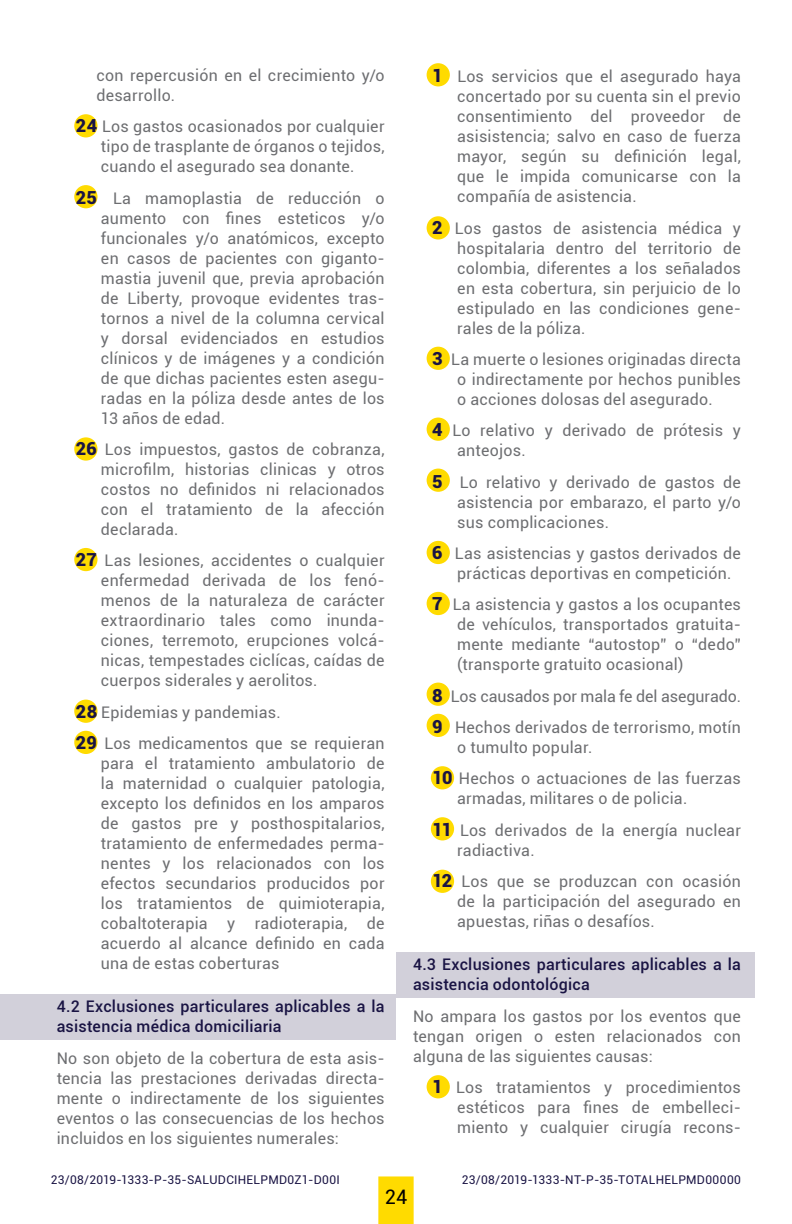
<style>
.page{position:relative;width:792px;height:1224px;background:#fff}
.page>*{position:absolute;margin:0;border:0;box-sizing:border-box;transform-origin:0 0}
.t1{font:20px "Roboto";color:#000}
.t2{font:16px/20px "Roboto";letter-spacing:.015em;color:#6d6e71;text-align:justify}
.t3{font:500 16px/20px "Roboto";letter-spacing:.015em;color:#1a1444}
.t4{font:12px "Roboto";letter-spacing:.025em;color:#1a1444}
.s1{font-weight:900;font-size:18px;color:#1a1444}
</style>
<div class="page">
<svg style="left:378px;top:1176px;width:36px;height:48px;background:#ffdb07"></svg>
<div style="left:427px;top:1075px;width:23px;height:23px;background:#ffdb00;border-radius:50%"></div>
<div style="left:431px;top:870px;width:23px;height:23px;background:#ffdb00;border-radius:50%"></div>
<div style="left:431px;top:817px;width:23px;height:23px;background:#ffdb00;border-radius:50%"></div>
<div style="left:431px;top:766px;width:23px;height:23px;background:#ffdb00;border-radius:50%"></div>
<div style="left:427px;top:714px;width:23px;height:23px;background:#ffdb00;border-radius:50%"></div>
<div style="left:427px;top:683px;width:23px;height:23px;background:#ffdb00;border-radius:50%"></div>
<div style="left:427px;top:541px;width:23px;height:23px;background:#ffdb00;border-radius:50%"></div>
<div style="left:427px;top:592px;width:23px;height:23px;background:#ffdb00;border-radius:50%"></div>
<div style="left:427px;top:469px;width:23px;height:23px;background:#ffdb00;border-radius:50%"></div>
<div style="left:427px;top:418px;width:23px;height:23px;background:#ffdb00;border-radius:50%"></div>
<div style="left:427px;top:347px;width:23px;height:23px;background:#ffdb00;border-radius:50%"></div>
<div style="left:427px;top:63px;width:23px;height:23px;background:#ffdb00;border-radius:50%"></div>
<div style="left:427px;top:216px;width:23px;height:24px;background:#ffdb00;border-radius:50%"></div>
<div style="left:74px;top:731px;width:24px;height:23px;background:#ffdb00;border-radius:50%"></div>
<div style="left:74px;top:700px;width:24px;height:23px;background:#ffdb00;border-radius:50%"></div>
<div style="left:74px;top:548px;width:24px;height:23px;background:#ffdb00;border-radius:50%"></div>
<div style="left:74px;top:185px;width:24px;height:23px;background:#ffdb00;border-radius:50%"></div>
<div style="left:74px;top:437px;width:24px;height:24px;background:#ffdb00;border-radius:50%"></div>
<div style="left:74px;top:114px;width:24px;height:23px;background:#ffdb00;border-radius:50%"></div>
<div style="left:0;top:994px;width:396px;height:45px;background:#d2d0da"></div>
<div style="left:396px;top:952px;width:359px;height:46px;background:#d2d0da"></div>
<p class="t2" style="left:96px;top:65px;width:290px">con repercusión en el crecimiento y/o desarrollo.</p>
<p class="t2" style="left:101px;top:116px;width:285px;text-indent:-25px"><span class="s1">24</span> Los gastos ocasionados por cualquier tipo de trasplante de órganos o tejidos, cuando el asegurado sea donante.</p>
<p class="t2" style="left:101px;top:187px;width:285px;text-indent:-25px"><span class="s1">25</span> La mamoplastia de reducción o aumento con fines esteticos y/o funcionales y/o anatómicos, excepto en casos de pacientes con giganto&shy;mastia juvenil que, previa aprobación de Liberty, provoque evidentes tras&shy;tornos a nivel de la columna cervical y dorsal evidenciados en estudios clínicos y de imágenes y a condición de que dichas pacientes esten asegu&shy;radas en la póliza desde antes de los 13 años de edad.</p>
<p class="t2" style="left:101px;top:439px;width:285px;text-indent:-25px"><span class="s1">26</span> Los impuestos, gastos de cobranza, microfilm, historias clinicas y otros costos no definidos ni relacionados con el tratamiento de la afección declarada.</p>
<p class="t2" style="left:101px;top:550px;width:285px;text-indent:-25px"><span class="s1">27</span> Las lesiones, accidentes o cualquier enfermedad derivada de los fenó&shy;menos de la naturaleza de carácter extraordinario tales como inunda&shy;ciones, terremoto, erupciones volcá&shy;nicas, tempestades ciclícas, caídas de cuerpos siderales y aerolitos.</p>
<p class="t2" style="left:76px;top:696px;width:310px;line-height:31.4px"><span class="s1">28</span> Epidemias y pandemias.<br><span class="s1">29</span> Los medicamentos que se requieran</p>
<p class="t2" style="left:101px;top:753px;width:285px">para el tratamiento ambulatorio de la maternidad o cualquier patologia, excepto los definidos en los amparos de gastos pre y posthospitalarios, tratamiento de enfermedades perma&shy;nentes y los relacionados con los efectos secundarios producidos por los tratamientos de quimioterapia, cobaltoterapia y radioterapia, de acuerdo al alcance definido en cada una de estas coberturas</p>
<p class="t3" style="left:57px;top:996px;width:329px">4.2 Exclusiones particulares aplicables a la asistencia médica domiciliaria</p>
<p class="t2" style="left:57px;top:1047px;width:329px">No son objeto de la cobertura de esta asis&shy;tencia las prestaciones derivadas directa&shy;mente o indirectamente de los siguientes eventos o las consecuencias de los hechos incluidos en los siguientes numerales:</p>
<p class="t2" style="left:457px;top:66px;width:285px;text-indent:-25px"><span class="s1">1</span> Los servicios que el asegurado haya concertado por su cuenta sin el previo consentimiento del proveedor de asisistencia; salvo en caso de fuerza mayor, según su definición legal, que le impida comunicarse con la compañía de asistencia.</p>
<p class="t2" style="left:457px;top:217px;width:285px;text-indent:-25px"><span class="s1">2</span> Los gastos de asistencia médica y hospitalaria dentro del territorio de colombia, diferentes a los señalados en esta cobertura, sin perjuicio de lo estipulado en las condiciones gene&shy;rales de la póliza.</p>
<p class="t2" style="left:457px;top:349px;width:285px;text-indent:-25px"><span class="s1">3</span> La muerte o lesiones originadas directa o indirectamente por hechos punibles o acciones dolosas del asegurado.</p>
<p class="t2" style="left:457px;top:420px;width:285px;text-indent:-25px"><span class="s1">4</span> Lo relativo y derivado de prótesis y anteojos.</p>
<p class="t2" style="left:457px;top:471px;width:285px;text-indent:-25px"><span class="s1">5</span> Lo relativo y derivado de gastos de asistencia por embarazo, el parto y/o sus complicaciones.</p>
<p class="t2" style="left:457px;top:543px;width:285px;text-indent:-25px"><span class="s1">6</span> Las asistencias y gastos derivados de prácticas deportivas en competición.</p>
<p class="t2" style="left:457px;top:594px;width:285px;text-indent:-25px"><span class="s1">7</span> La asistencia y gastos a los ocupantes de vehículos, transportados gratuita&shy;mente mediante “autostop” o “dedo” (transporte gratuito ocasional)</p>
<p class="t2" style="left:432px;top:680px;width:310px;line-height:31.4px"><span class="s1">8</span> Los causados por mala fe del asegurado.<br><span class="s1">9</span> Hechos derivados de terrorismo, motín</p>
<p class="t2" style="left:432px;top:731px;width:310px;line-height:31.4px;text-indent:25px">o tumulto popular.<br><span class="s1">10</span> Hechos o actuaciones de las fuerzas</p>
<p class="t2" style="left:432px;top:782px;width:310px;line-height:31.4px;text-indent:25px">armadas, militares o de policia.<br><span class="s1">11</span> Los derivados de la energía nuclear</p>
<p class="t2" style="left:432px;top:834px;width:310px;line-height:31.4px;text-indent:25px">radiactiva.<br><span class="s1">12</span> Los que se produzcan con ocasión</p>
<p class="t2" style="left:457px;top:891px;width:285px">de la participación del asegurado en apuestas, riñas o desafíos.</p>
<p class="t3" style="left:413px;top:954px;width:329px">4.3 Exclusiones particulares aplicables a la asistencia odontológica</p>
<p class="t2" style="left:413px;top:1006px;width:329px">No ampara los gastos por los eventos que tengan origen o esten relacionados con alguna de las siguientes causas:</p>
<p class="t2" style="left:457px;top:1077px;width:285px;text-indent:-25px"><span class="s1">1</span> Los tratamientos y procedimientos estéticos para fines de embelleci&shy;miento y cualquier cirugía recons-</p>
<p class="t4" style="left:51px;top:1171px;width:290px">23/08/2019-1333-P-35-SALUDCIHELPMD0Z1-D00I</p>
<p class="t4" style="left:462px;top:1171px;width:281px">23/08/2019-1333-NT-P-35-TOTALHELPMD00000</p>
<p class="t1" style="left:385px;top:1183px;width:24px">24</p>
</div>
